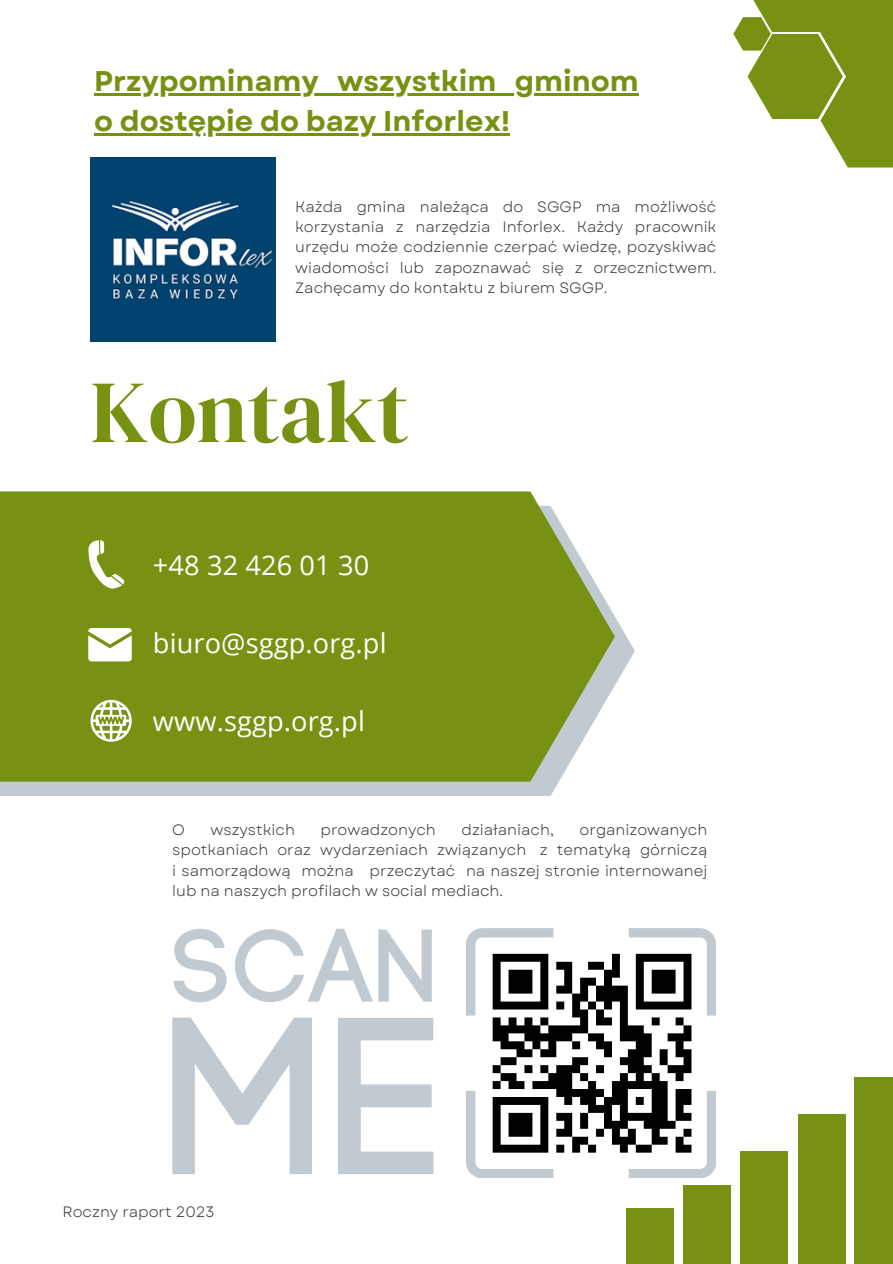
<style>
.page{position:relative;width:893px;height:1264px;background:#fff}
.page>*{position:absolute;margin:0;border:0;box-sizing:border-box;transform-origin:0 0}
.t1{font:88.35px "DM Serif Display";color:#779212}
.t2{font:700 28.5px "Garet";color:#779212}
.t3{font:27.15px "Open Sans";letter-spacing:.005em;color:#fff}
.t4{font:15px/20.2px "Garet";color:#3b3a3a;text-align:justify}
</style>
<div class="page">
<svg style="left:0;top:615px;width:634px;height:181px;fill:#c1cad0"></svg>
<svg style="left:0;top:491px;width:614px;height:290px;background:#7e9821"></svg>
<svg style="left:88px;top:540px;width:36px;height:49px"></svg>
<svg style="left:88px;top:628px;width:44px;height:33px"></svg>
<svg style="left:90px;top:700px;width:42px;height:41px"></svg>
<div style="left:801px;top:0;width:91px;height:113px;background:#779212"></div>
<svg style="left:733px;top:17px;width:159px;height:150px"></svg>
<div style="left:744px;top:0;width:114px;height:32px;background:#779212"></div>
<div style="left:683px;top:1185px;width:48px;height:78px;background:#779212"></div>
<div style="left:626px;top:1208px;width:48px;height:55px;background:#779212"></div>
<div style="left:740px;top:1151px;width:48px;height:112px;background:#779212"></div>
<div style="left:797px;top:1114px;width:48px;height:149px;background:#779212"></div>
<div style="left:854px;top:1077px;width:38px;height:186px;background:#779212"></div>
<svg style="left:466px;top:928px;width:249px;height:249px"></svg>
<svg style="left:174px;top:928px;width:52px;height:74px"></svg>
<svg style="left:235px;top:928px;width:197px;height:74px"></svg>
<svg style="left:172px;top:1017px;width:140px;height:157px"></svg>
<svg style="left:338px;top:1017px;width:95px;height:157px"></svg>
<img style="left:90px;top:157px;width:185px;height:185px">
<hr style="left:94px;top:94px;width:544px;height:2px;background:#779212">
<hr style="left:94px;top:133px;width:416px;height:2px;background:#779212">
<p class="t2" style="left:94px;top:61px;width:546px">Przypominamy wszystkim gminom</p>
<h3 class="t2" style="left:94px;top:100px;width:417px">o dostępie do bazy Inforlex!</h3>
<h3 class="t4" style="left:295px;top:196px;width:422px">Każda gmina należąca do SGGP ma możliwość korzystania z narzędzia Inforlex. Każdy pracownik urzędu może codziennie czerpać wiedzę, pozyskiwać wiadomości lub zapoznawać się z orzecznictwem.<br>Zachęcamy do kontaktu z biurem SGGP.</h3>
<p class="t1" style="left:90px;top:350px;width:320px">Kontakt</p>
<p class="t3" style="left:153px;top:545px;width:218px">+48 32 426 01 30</p>
<h1 class="t3" style="left:153px;top:623px;width:235px">biuro@sggp.org.pl</h1>
<p class="t3" style="left:153px;top:701px;width:213px">www.sggp.org.pl</p>
<h3 class="t4" style="left:172px;top:819px;width:536px;text-indent:407px">organizowanych spotkaniach oraz wydarzeniach związanych z tematyką górniczą i samorządową można przeczytać na naszej stronie internowanej lub na naszych profilach w social mediach.</h3>
<h3 class="t4" style="left:172px;top:819px;width:14px">O</h3>
<h3 class="t4" style="left:210px;top:819px;width:86px">wszystkich</h3>
<h3 class="t4" style="left:320px;top:819px;width:117px">prowadzonych</h3>
<h3 class="t4" style="left:461px;top:819px;width:94px">działaniach,</h3>
<p class="t4" style="left:62px;top:1201px;width:154px">Roczny raport 2023</p>
</div>
